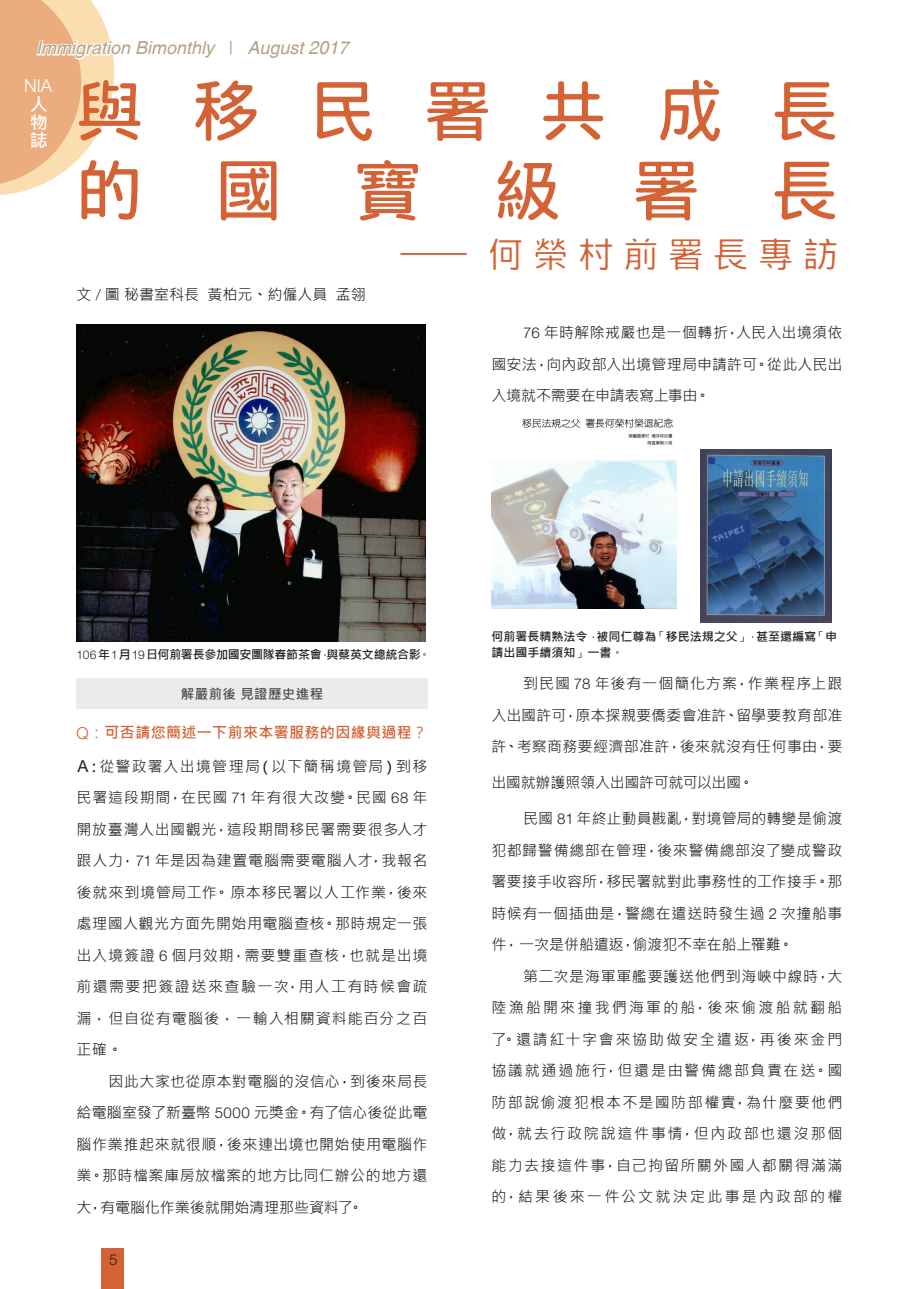
<style>
.page{position:relative;width:919px;height:1289px;background:#fff}
.page>*{position:absolute;margin:0;border:0;box-sizing:border-box;transform-origin:0 0}
.t1{font:300 67.5px "Han Wang Hei";letter-spacing:.715em;color:#d56234}
.t2{font:300 36px "Han Wang Hei";letter-spacing:.25em;color:#d56234;scale:2 1}
.t3{font:italic 18px "Helvetica cyr";color:#b3a285}
.t4{font:300 18px "Helvetica Neue LT Pro";color:#fff}
.t5{font:700 18px/18px "Microsoft Jheng Hei";color:#fff;text-align:justify}
.t6{font:15px/31.5px "Microsoft Jheng Hei";letter-spacing:.025em;color:#231f20;text-align:justify}
.t7{font:700 15px "Microsoft Jheng Hei";letter-spacing:.025em;color:#d56234}
.t8{font:15px "Microsoft Jheng Hei";color:#231f20}
.t9{font:15px "Microsoft Jheng Hei";letter-spacing:-.03em;color:#231f20}
.t10{font:300 15px "Helvetica Neue LT Pro";color:#231f20}
.t11{font:700 13.5px "Microsoft Jheng Hei";letter-spacing:.025em;color:#231f20}
.t12{font:700 12px "Microsoft Jheng Hei";color:#231f20}
.t13{font:700 12px "Microsoft Jheng Hei";letter-spacing:-.02em;color:#231f20}
.s1{font-weight:700;font-style:normal}
.s2{font-family:"Helvetica Neue LT Pro";font-weight:300}
.s3{font-weight:700}
.s4{font-weight:400}
.s5{font-family:"Helvetica Neue LT Pro";font-weight:300;font-size:16.5px}
.s6{font-family:"Arial";font-size:16.5px}
</style>
<div class="page">
<div style="left:101px;top:1248px;width:23px;height:40px;background:#d56234"></div>
<svg style="left:427px;top:82px;width:62px;height:59px"></svg>
<svg style="left:543px;top:81px;width:61px;height:59px"></svg>
<svg style="left:660px;top:79px;width:60px;height:63px"></svg>
<svg style="left:774px;top:82px;width:60px;height:58px"></svg>
<svg style="left:0;top:0;width:418px;height:221px"></svg>
<svg style="left:497px;top:160px;width:61px;height:60px"></svg>
<svg style="left:635px;top:161px;width:62px;height:60px"></svg>
<svg style="left:774px;top:161px;width:60px;height:59px"></svg>
<img style="left:77px;top:324px;width:349px;height:317px">
<img style="left:700px;top:449px;width:131px;height:173px">
<img style="left:491px;top:418px;width:185px;height:190px">
<div style="left:77px;top:678px;width:350px;height:31px;background:#e6e6e6"></div>
<p class="t3" style="left:36px;top:38px;width:314px">Immigration Bimonthly <span class="s1">|</span> August 2017</p>
<p class="t4" style="left:24px;top:75px;width:30px">NIA</p>
<p class="t5" style="left:30px;top:95px;width:19px">人物誌</p>
<p class="t1" style="left:76px;top:76px;width:764px">與移民署共成長</p>
<p class="t1" style="left:76px;top:155px;width:764px">的國寶級署長</p>
<p class="t2" style="left:397px;top:235px;width:222px">—何榮村前署長專訪</p>
<p class="t8" style="left:77px;top:285px;width:321px">文 <span class="s2">/</span> 圖秘書室科長 黃柏元<span class="s3">、</span>約僱人員 孟翎　　</p>
<p class="t6" style="left:491px;top:317px;width:352px;text-indent:32px"><span class="s2">76</span> 年時解除戒嚴也是一個轉折<span class="s3">，</span>人民入出境須依國安法<span class="s3">，</span>向內政部入出境管理局申請許可<span class="s3">。</span>從此人民出入境就不需要在申請表寫上事由<span class="s3">。</span></p>
<p class="t12" style="left:491px;top:629px;width:347px">何前署長精熟法令<span class="s4">，</span>被同仁尊為<span class="s4">「</span>移民法規之父<span class="s4">」，</span>甚至還編寫<span class="s4">「</span>申</p>
<p class="t13" style="left:77px;top:646px;width:355px"><span class="s2">106</span> 年<span class="s2">1</span>月<span class="s2">19</span>日何前署長參加國安團隊春節茶會<span class="s4">，</span>與蔡英文總統合影<span class="s4">。</span></p>
<p class="t12" style="left:491px;top:645px;width:133px">請出國手續須知<span class="s4">」</span>一書<span class="s4">。</span></p>
<p class="t11" style="left:181px;top:685px;width:144px">解嚴前後見證歷史進程</p>
<p class="t6" style="left:491px;top:668px;width:352px;text-indent:32px">到民國 <span class="s2">78</span> 年後有一個簡化方案<span class="s3">，</span>作業程序上跟入出國許可<span class="s3">，</span>原本探親要僑委會准許<span class="s3">、</span>留學要教育部准許<span class="s3">、</span>考察商務要經濟部准許<span class="s3">，</span>後來就沒有任何事由<span class="s3">，</span>要</p>
<p class="t9" style="left:491px;top:773px;width:264px">出國就辦護照領入出國許可就可以出國<span class="s3">。</span></p>
<p class="t6" style="left:491px;top:803px;width:352px;text-indent:32px">民國 <span class="s2">81</span> 年終止動員戡亂<span class="s3">，</span>對境管局的轉變是偷渡犯都歸警備總部在管理<span class="s3">，</span>後來警備總部沒了變成警政署要接手收容所<span class="s3">，</span>移民署就對此事務性的工作接手<span class="s3">。</span>那時候有一個插曲是<span class="s3">，</span>警總在遣送時發生過 <span class="s2">2</span> 次撞船事件<span class="s3">，</span>一次是併船遣返<span class="s3">，</span>偷渡犯不幸在船上罹難<span class="s3">。</span></p>
<p class="t6" style="left:491px;top:960px;width:352px;text-indent:32px">第二次是海軍軍艦要護送他們到海峽中線時<span class="s3">，</span>大陸漁船開來撞我們海軍的船<span class="s3">，</span>後來偷渡船就翻船了<span class="s3">。</span>還請紅十字會來協助做安全遣返<span class="s3">，</span>再後來金門協議就通過施行<span class="s3">，</span>但還是由警備總部負責在送<span class="s3">。</span>國防部說偷渡犯根本不是國防部權責<span class="s3">，</span>為什麼要他們做<span class="s3">，</span>就去行政院說這件事情<span class="s3">，</span>但內政部也還沒那個能力去接這件事<span class="s3">，</span>自己拘留所關外國人都關得滿滿的<span class="s3">，</span>結果後來一件公文就決定此事是內政部的權</p>
<p class="t7" style="left:77px;top:723px;width:352px"><span class="s5">Q</span><span class="s4">：</span>可否請您簡述一下前來本署服務的因緣與過程<span class="s4">？</span></p>
<p class="t6" style="left:77px;top:751px;width:352px"><span class="s6">A</span><span class="s3">：</span>從警政署入出境管理局<span class="s3">（</span>以下簡稱境管局<span class="s3">）</span>到移民署這段期間<span class="s3">，</span>在民國 <span class="s2">71</span> 年有很大改變<span class="s3">。</span>民國 <span class="s2">68</span> 年開放臺灣人出國觀光<span class="s3">，</span>這段期間移民署需要很多人才跟人力<span class="s3">，</span><span class="s2">71</span> 年是因為建置電腦需要電腦人才<span class="s3">，</span>我報名後就來到境管局工作<span class="s3">。</span>原本移民署以人工作業<span class="s3">，</span>後來處理國人觀光方面先開始用電腦查核<span class="s3">。</span>那時規定一張出入境簽證 <span class="s2">6</span> 個月效期<span class="s3">，</span>需要雙重查核<span class="s3">，</span>也就是出境前還需要把簽證送來查驗一次<span class="s3">，</span>用人工有時候會疏漏<span class="s3">，</span>但自從有電腦後<span class="s3">，</span>一輸入相關資料能百分之百正確<span class="s3">。</span></p>
<p class="t6" style="left:77px;top:1065px;width:352px;text-indent:32px">因此大家也從原本對電腦的沒信心<span class="s3">，</span>到後來局長給電腦室發了新臺幣 <span class="s2">5000</span> 元獎金<span class="s3">。</span>有了信心後從此電腦作業推起來就很順<span class="s3">，</span>後來連出境也開始使用電腦作業<span class="s3">。</span>那時檔案庫房放檔案的地方比同仁辦公的地方還大<span class="s3">，</span>有電腦化作業後就開始清理那些資料了<span class="s3">。</span></p>
<p class="t10" style="left:109px;top:1250px;width:10px">5</p>
</div>
